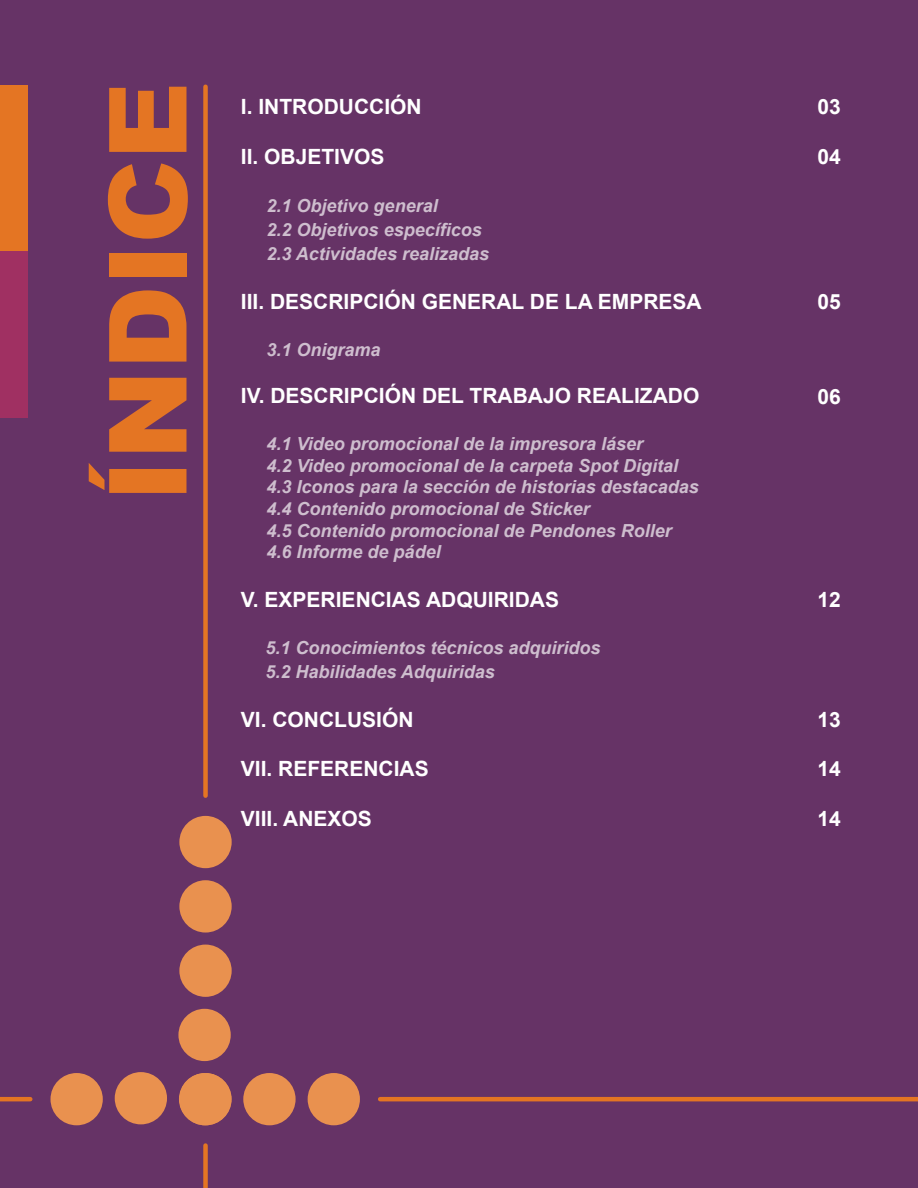
<style>
.page{position:relative;width:918px;height:1188px;background:#636}
.page>*{position:absolute;margin:0;border:0;box-sizing:border-box;transform-origin:0 0}
.t1{font:900 108px "Arial";color:#e47523}
.t2{font:700 21px "Arial";color:#fff}
.t3{font:italic 700 18px/21.6px "Arial";color:#cebece}
</style>
<div class="page">
<div style="left:0;top:85px;width:28px;height:167px;background:#e47523"></div>
<div style="left:0;top:252px;width:28px;height:166px;background:#a03062"></div>
<div style="left:203px;top:1146px;width:5px;height:42px;background:#e47523"></div>
<div style="left:203px;top:87px;width:5px;height:709px;background:#e47523"></div>
<div style="left:179px;top:816px;width:53px;height:52px;background:#e9914f;border-radius:50%"></div>
<div style="left:179px;top:880px;width:53px;height:53px;background:#e9914f;border-radius:50%"></div>
<div style="left:179px;top:945px;width:53px;height:52px;background:#e9914f;border-radius:50%"></div>
<div style="left:178px;top:1009px;width:53px;height:52px;background:#e9914f;border-radius:50%"></div>
<hr style="left:0;top:1097px;width:30px;height:4px;background:#e47523">
<hr style="left:380px;top:1097px;width:538px;height:4px;background:#e47523">
<div style="left:308px;top:1073px;width:52px;height:52px;background:#e9914f;border-radius:50%"></div>
<div style="left:243px;top:1073px;width:53px;height:52px;background:#e9914f;border-radius:50%"></div>
<div style="left:179px;top:1073px;width:52px;height:52px;background:#e9914f;border-radius:50%"></div>
<div style="left:115px;top:1072px;width:52px;height:52px;background:#e9914f;border-radius:50%"></div>
<div style="left:51px;top:1073px;width:52px;height:52px;background:#e9914f;border-radius:50%"></div>
<h1 class="t1" style="left:70px;top:502px;width:422px;rotate:-90deg">ÍNDICE</h1>
<p class="t2" style="left:241px;top:92px;width:182px">I. INTRODUCCIÓN</p>
<p class="t2" style="left:241px;top:142px;width:145px">II. OBJETIVOS</p>
<p class="t3" style="left:267px;top:194px;width:224px;line-height:24px">2.1 Objetivo general<br>2.2 Objetivos específicos<br>2.3 Actividades realizadas</p>
<p class="t2" style="left:241px;top:286px;width:462px">III. DESCRIPCIÓN GENERAL DE LA EMPRESA</p>
<p class="t3" style="left:267px;top:339px;width:116px">3.1 Onigrama</p>
<p class="t2" style="left:241px;top:381px;width:460px">IV. DESCRIPCIÓN DEL TRABAJO REALIZADO</p>
<p class="t3" style="left:267px;top:434px;width:434px">4.1 Video promocional de la impresora láser<br>4.2 Video promocional de la carpeta Spot Digital 4.3 Iconos para la sección de historias destacadas 4.4 Contenido promocional de Sticker<br>4.5 Contenido promocional de Pendones Roller 4.6 Informe de pádel</p>
<p class="t2" style="left:241px;top:585px;width:320px">V. EXPERIENCIAS ADQUIRIDAS</p>
<p class="t3" style="left:265px;top:636px;width:337px;line-height:24px">5.1 Conocimientos técnicos adquiridos<br>5.2 Habilidades Adquiridas</p>
<p class="t2" style="left:241px;top:704px;width:174px">VI. CONCLUSIÓN</p>
<p class="t2" style="left:241px;top:754px;width:189px">VII. REFERENCIAS</p>
<p class="t2" style="left:241px;top:803px;width:133px">VIII. ANEXOS</p>
<p class="t2" style="left:818px;top:92px;width:25px">03</p>
<p class="t2" style="left:818px;top:142px;width:25px">04</p>
<p class="t2" style="left:818px;top:286px;width:25px">05</p>
<p class="t2" style="left:818px;top:381px;width:25px">06</p>
<p class="t2" style="left:818px;top:585px;width:25px">12</p>
<p class="t2" style="left:818px;top:704px;width:25px">13</p>
<p class="t2" style="left:818px;top:754px;width:25px">14</p>
<p class="t2" style="left:818px;top:804px;width:25px">14</p>
</div>
